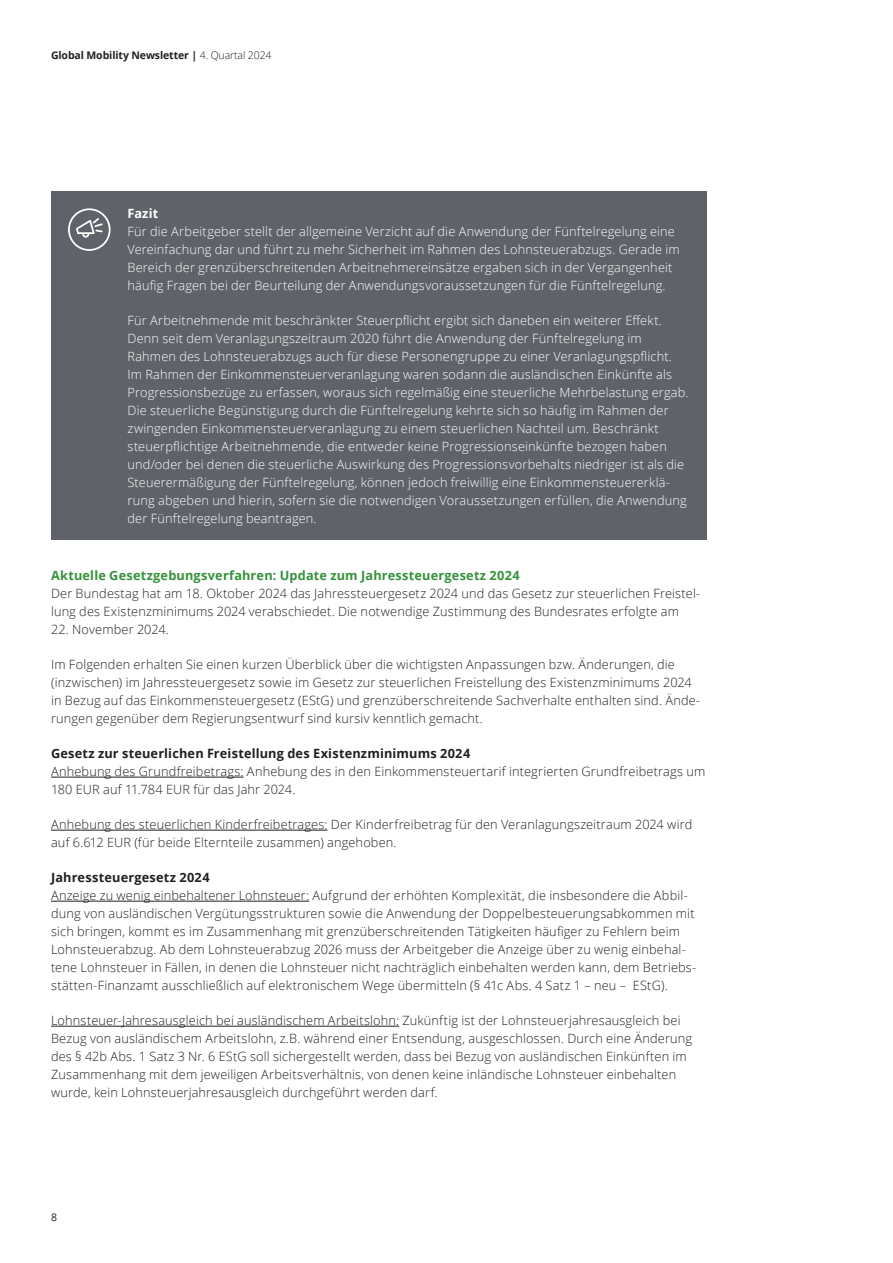
<style>
.page{position:relative;width:893px;height:1263px;background:#fff}
.page>*{position:absolute;margin:0;border:0;box-sizing:border-box;transform-origin:0 0}
.t1{font:300 12.75px/18px "Open Sans";letter-spacing:.01em;color:#231f20}
.t2{font:300 12.75px/18px "Open Sans";letter-spacing:.01em;color:#fff}
.t3{font:700 12.75px "Open Sans";letter-spacing:.015em;color:#231f20}
.t4{font:700 12.75px "Open Sans";letter-spacing:.015em;color:#34923b}
.t5{font:700 12.75px "Open Sans";letter-spacing:.01em;color:#fff}
.t6{font:700 10.5px "Open Sans";letter-spacing:-.01em;color:#231f20}
.t7{font:10.5px "Open Sans";color:#231f20}
.s1{font-weight:300}
</style>
<div class="page">
<hr style="left:51px;top:777px;width:193px;height:1px;background:#231f20">
<hr style="left:51px;top:830px;width:276px;height:1px;background:#231f20">
<hr style="left:51px;top:901px;width:258px;height:1px;background:#231f20">
<hr style="left:51px;top:1026px;width:348px;height:1px;background:#231f20">
<div style="left:51px;top:191px;width:656px;height:349px;background:#5f6369"></div>
<svg style="left:68px;top:208px;width:43px;height:43px"></svg>
<p class="t6" style="left:51px;top:48px;width:222px">Global Mobility Newsletter | <span class="s1">4. Quartal 2024</span></p>
<p class="t5" style="left:128px;top:204px;width:32px">Fazit</p>
<p class="t2" style="left:128px;top:222px;width:554px">Für die Arbeitgeber stellt der allgemeine Verzicht auf die Anwendung der Fünftelregelung eine Vereinfachung dar und führt zu mehr Sicherheit im Rahmen des Lohnsteuerabzugs. Gerade im Bereich der grenzüberschreitenden Arbeitnehmereinsätze ergaben sich in der Vergangenheit häufig Fragen bei der Beurteilung der Anwendungsvoraussetzungen für die Fünftelregelung.</p>
<p class="t2" style="left:128px;top:311px;width:562px">Für Arbeitnehmende mit beschränkter Steuerpflicht ergibt sich daneben ein weiterer Effekt.<br>Denn seit dem Veranlagungszeitraum 2020 führt die Anwendung der Fünftelregelung im Rahmen des Lohnsteuerabzugs auch für diese Personengruppe zu einer Veranlagungspflicht.<br>Im Rahmen der Einkommensteuerveranlagung waren sodann die ausländischen Einkünfte als Progressionsbezüge zu erfassen, woraus sich regelmäßig eine steuerliche Mehrbelastung ergab.<br>Die steuerliche Begünstigung durch die Fünftelregelung kehrte sich so häufig im Rahmen der zwingenden Einkommensteuerveranlagung zu einem steuerlichen Nachteil um. Beschränkt steuerpflichtige Arbeitnehmende, die entweder keine Progressionseinkünfte bezogen haben und/oder bei denen die steuerliche Auswirkung des Progressionsvorbehalts niedriger ist als die Steuerermäßigung der Fünftelregelung, können jedoch freiwillig eine Einkommensteuererklä&shy;rung abgeben und hierin, sofern sie die notwendigen Voraussetzungen erfüllen, die Anwendung der Fünftelregelung beantragen.</p>
<p class="t4" style="left:51px;top:566px;width:470px">Aktuelle Gesetzgebungsverfahren: Update zum Jahressteuergesetz 2024</p>
<p class="t1" style="left:51px;top:584px;width:651px">Der Bundestag hat am 18. Oktober 2024 das Jahressteuergesetz 2024 und das Gesetz zur steuerlichen Freistel&shy;lung des Existenzminimums 2024 verabschiedet. Die notwendige Zustimmung des Bundesrates erfolgte am</p>
<p class="t1" style="left:51px;top:620px;width:119px">22. November 2024.</p>
<p class="t1" style="left:51px;top:655px;width:651px">Im Folgenden erhalten Sie einen kurzen Überblick über die wichtigsten Anpassungen bzw. Änderungen, die (inzwischen) im Jahressteuergesetz sowie im Gesetz zur steuerlichen Freistellung des Existenzminimums 2024 in Bezug auf das Einkommensteuergesetz (EStG) und grenzüberschreitende Sachverhalte enthalten sind. Ände&shy;rungen gegenüber dem Regierungsentwurf sind kursiv kenntlich gemacht.</p>
<p class="t3" style="left:51px;top:744px;width:421px">Gesetz zur steuerlichen Freistellung des Existenzminimums 2024</p>
<p class="t1" style="left:51px;top:762px;width:656px">Anhebung des Grundfreibetrags: Anhebung des in den Einkommensteuertarif integrierten Grundfreibetrags um<br>180 EUR auf 11.784 EUR für das Jahr 2024.</p>
<p class="t1" style="left:51px;top:815px;width:643px">Anhebung des steuerlichen Kinderfreibetrages: Der Kinderfreibetrag für den Veranlagungszeitraum 2024 wird auf 6.612 EUR (für beide Elternteile zusammen) angehoben.</p>
<p class="t3" style="left:51px;top:868px;width:160px">Jahressteuergesetz 2024</p>
<p class="t1" style="left:51px;top:886px;width:647px">Anzeige zu wenig einbehaltener Lohnsteuer: Aufgrund der erhöhten Komplexität, die insbesondere die Abbil&shy;dung von ausländischen Vergütungsstrukturen sowie die Anwendung der Doppelbesteuerungsabkommen mit sich bringen, kommt es im Zusammenhang mit grenzüberschreitenden Tätigkeiten häufiger zu Fehlern beim Lohnsteuerabzug. Ab dem Lohnsteuerabzug 2026 muss der Arbeitgeber die Anzeige über zu wenig einbehal&shy;tene Lohnsteuer in Fällen, in denen die Lohnsteuer nicht nachträglich einbehalten werden kann, dem Betriebs&shy;stätten-Finanzamt ausschließlich auf elektronischem Wege übermitteln (§ 41c Abs. 4 Satz 1 – neu – EStG).</p>
<p class="t1" style="left:51px;top:1011px;width:643px">Lohnsteuer-Jahresausgleich bei ausländischem Arbeitslohn: Zukünftig ist der Lohnsteuerjahresausgleich bei Bezug von ausländischem Arbeitslohn, z.B. während einer Entsendung, ausgeschlossen. Durch eine Änderung des § 42b Abs. 1 Satz 3 Nr. 6 EStG soll sichergestellt werden, dass bei Bezug von ausländischen Einkünften im Zusammenhang mit dem jeweiligen Arbeitsverhältnis, von denen keine inländische Lohnsteuer einbehalten wurde, kein Lohnsteuerjahresausgleich durchgeführt werden darf.</p>
<p class="t7" style="left:51px;top:1210px;width:8px">8</p>
</div>
